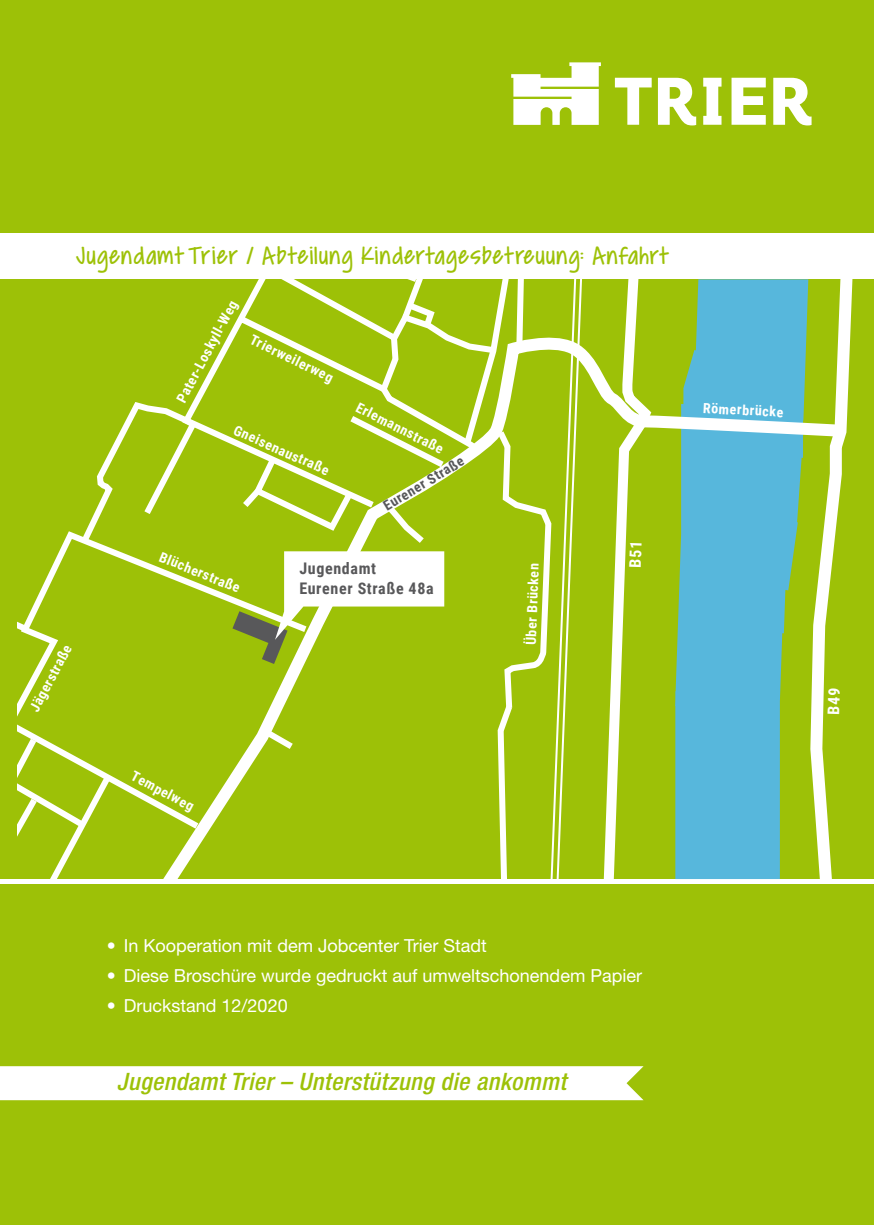
<style>
.page{position:relative;width:874px;height:1225px;background:#fff}
.page>*{position:absolute;margin:0;border:0;box-sizing:border-box;transform-origin:0 0}
.t1{font:28px "Covered By Your Grace";letter-spacing:.04em;color:#9dc107}
.t2{font:italic 500 condensed 24px "Helvetica Neue LT Std";letter-spacing:.02em;color:#9dc107}
.t3{font:18px "Helvetica Neue LT Std";color:#fff}
.t4{font:700 16px/19.2px "Roboto Condensed";letter-spacing:.04em;color:#58585a}
.t5{font:700 14px "Roboto Condensed";color:#fff}
.t6{font:700 14px "Roboto Condensed";color:#58585a}
</style>
<div class="page">
<div style="left:0;top:0;width:873px;height:232px;background:#9dc107"></div>
<div style="left:0;top:884px;width:873px;height:341px;background:#9dc107"></div>
<div style="left:0;top:238px;width:873px;height:641px;background:#9dc107"></div>
<div style="left:0;top:235px;width:873px;height:44px;background:#fff"></div>
<div style="left:696px;top:279px;width:107px;height:59px;background:#57b7dc"></div>
<svg style="left:163px;top:338px;width:640px;height:541px"></svg>
<svg style="left:17px;top:531px;width:215px;height:303px"></svg>
<svg style="left:17px;top:732px;width:98px;height:147px"></svg>
<svg style="left:77px;top:402px;width:155px;height:145px"></svg>
<svg style="left:17px;top:612px;width:15px;height:24px"></svg>
<svg style="left:139px;top:329px;width:93px;height:192px"></svg>
<svg style="left:232px;top:279px;width:351px;height:600px"></svg>
<div style="left:0;top:1066px;width:643px;height:34px;background:#fff"></div>
<svg style="left:511px;top:62px;width:89px;height:63px"></svg>
<svg style="left:614px;top:78px;width:37px;height:47px"></svg>
<svg style="left:657px;top:78px;width:38px;height:47px"></svg>
<svg style="left:703px;top:78px;width:18px;height:47px"></svg>
<svg style="left:731px;top:78px;width:34px;height:47px"></svg>
<svg style="left:773px;top:78px;width:38px;height:47px"></svg>
<svg style="left:598px;top:279px;width:59px;height:600px"></svg>
<svg style="left:803px;top:279px;width:50px;height:600px"></svg>
<h1 class="t1" style="left:76px;top:242px;width:594px">Jugendamt Trier / Abteilung Kindertagesbetreuung: Anfahrt</h1>
<p class="t5" style="left:25px;top:706px;width:75px;rotate:-62deg">Jägerstraße</p>
<p class="t5" style="left:172px;top:397px;width:115px;rotate:-62deg">Pater-Loskyll-Weg</p>
<p class="t5" style="left:255px;top:330px;width:92px;rotate:26deg">Trierweilerweg</p>
<p class="t5" style="left:238px;top:420px;width:104px;rotate:24deg">Gneisenaustraße</p>
<p class="t5" style="left:361px;top:397px;width:98px;rotate:27deg">Erlemannstraße</p>
<p class="t6" style="left:379px;top:498px;width:93px;rotate:-31deg">Eurener Straße</p>
<p class="t5" style="left:163px;top:547px;width:87px;rotate:22deg">Blücherstraße</p>
<p class="t4" style="left:299px;top:558px;width:136px">Jugendamt<br>Eurener Straße 48a</p>
<p class="t5" style="left:137px;top:766px;width:70px;rotate:28deg">Tempelweg</p>
<p class="t5" style="left:521px;top:644px;width:83px;rotate:-88deg">Über Brücken</p>
<p class="t5" style="left:703px;top:398px;width:82px;rotate:3deg">Römerbrücke</p>
<p class="t3" style="left:107px;top:935px;width:381px">• In Kooperation mit dem Jobcenter Trier Stadt</p>
<p class="t3" style="left:107px;top:965px;width:536px">• Diese Broschüre wurde gedruckt auf umweltschonendem Papier</p>
<p class="t3" style="left:107px;top:995px;width:182px">• Druckstand 12/2020</p>
<h2 class="t2" style="left:117px;top:1067px;width:450px">Jugendamt Trier – Unterstützung die ankommt</h2>
</div>
